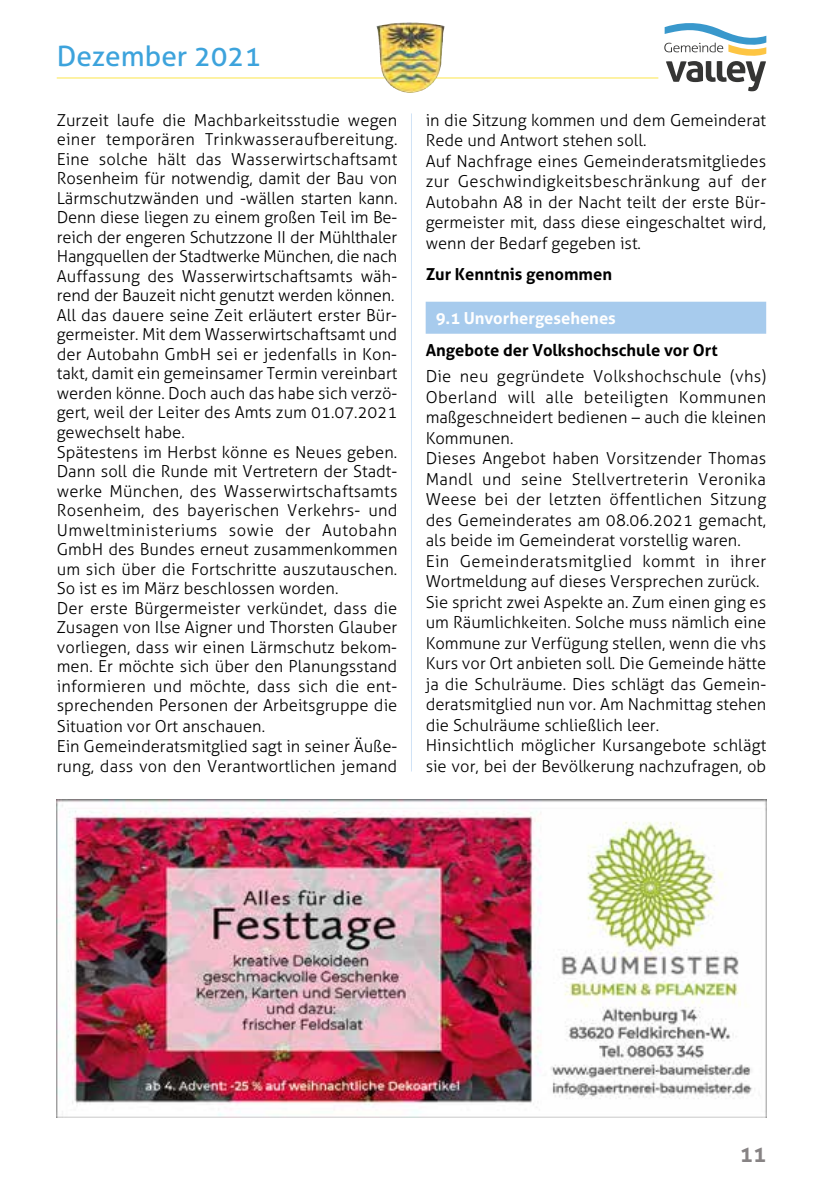
<style>
.page{position:relative;width:840px;height:1191px;background:#fff}
.page>*{position:absolute;margin:0;border:0;box-sizing:border-box;transform-origin:0 0}
.t1{font:28px "Aller";color:#3da3dc}
.t2{font:700 22px "Aller";color:#878384}
.t3{font:300 16.4px/19.6px "Aller";color:#000}
.t4{font:700 16.4px "Aller";color:#000}
.t5{font:700 16.4px "Aller";color:#fff}
</style>
<div class="page">
<hr style="left:57px;top:77px;width:601px;height:2px;background:#fdee86">
<svg style="left:664px;top:23px;width:101px;height:68px"></svg>
<img style="left:376px;top:22px;width:67px;height:71px">
<hr style="left:411px;top:113px;width:1px;height:658px;background:#d1e3f6">
<img style="left:57px;top:800px;width:708px;height:317px">
<div style="left:425px;top:302px;width:340px;height:32px;background:#a7cbed"></div>
<h1 class="t1" style="left:57px;top:39px;width:206px">Dezember 2021</h1>
<p class="t3" style="left:57px;top:110px;width:342px">Zurzeit laufe die Machbarkeitsstudie wegen einer temporären Trinkwasseraufbereitung.<br>Eine solche hält das Wasserwirtschaftsamt Rosenheim für notwendig, damit der Bau von Lärmschutzwänden und -wällen starten kann.<br>Denn diese liegen zu einem großen Teil im Be&shy;reich der engeren Schutzzone II der Mühlthaler Hangquellen der Stadtwerke München, die nach Auffassung des Wasserwirtschaftsamts wäh&shy;rend der Bauzeit nicht genutzt werden können.<br>All das dauere seine Zeit erläutert erster Bür&shy;germeister. Mit dem Wasserwirtschaftsamt und der Autobahn GmbH sei er jedenfalls in Kon&shy;takt, damit ein gemeinsamer Termin vereinbart werden könne. Doch auch das habe sich verzö&shy;gert, weil der Leiter des Amts zum 01.07.2021 gewechselt habe.<br>Spätestens im Herbst könne es Neues geben.<br>Dann soll die Runde mit Vertretern der Stadt&shy;werke München, des Wasserwirtschaftsamts Rosenheim, des bayerischen Verkehrs- und Umweltministeriums sowie der Autobahn GmbH des Bundes erneut zusammenkommen um sich über die Fortschritte auszutauschen.<br>So ist es im März beschlossen worden.<br>Der erste Bürgermeister verkündet, dass die Zusagen von Ilse Aigner und Thorsten Glauber vorliegen, dass wir einen Lärmschutz bekom&shy;men. Er möchte sich über den Planungsstand informieren und möchte, dass sich die ent&shy;sprechenden Personen der Arbeitsgruppe die Situation vor Ort anschauen.<br>Ein Gemeinderatsmitglied sagt in seiner Äuße&shy;rung, dass von den Verantwortlichen jemand</p>
<p class="t3" style="left:425px;top:110px;width:342px;line-height:20.4px">in die Sitzung kommen und dem Gemeinderat Rede und Antwort stehen soll.<br>Auf Nachfrage eines Gemeinderatsmitgliedes zur Geschwindigkeitsbeschränkung auf der Autobahn A8 in der Nacht teilt der erste Bür&shy;germeister mit, dass diese eingeschaltet wird, wenn der Bedarf gegeben ist.</p>
<p class="t4" style="left:425px;top:264px;width:188px">Zur Kenntnis genommen</p>
<p class="t5" style="left:435px;top:308px;width:182px">9.1 Unvorhergesehenes</p>
<p class="t4" style="left:425px;top:340px;width:293px">Angebote der Volkshochschule vor Ort</p>
<p class="t3" style="left:425px;top:366px;width:342px;line-height:20.4px">Die neu gegründete Volkshochschule (vhs)<br>Oberland will alle beteiligten Kommunen maßgeschneidert bedienen – auch die kleinen Kommunen.<br>Dieses Angebot haben Vorsitzender Thomas Mandl und seine Stellvertreterin Veronika Weese bei der letzten öffentlichen Sitzung des Gemeinderates am 08.06.2021 gemacht, als beide im Gemeinderat vorstellig waren.<br>Ein Gemeinderatsmitglied kommt in ihrer Wortmeldung auf dieses Versprechen zurück.<br>Sie spricht zwei Aspekte an. Zum einen ging es um Räumlichkeiten. Solche muss nämlich eine Kommune zur Verfügung stellen, wenn die vhs Kurs vor Ort anbieten soll. Die Gemeinde hätte ja die Schulräume. Dies schlägt das Gemein&shy;deratsmitglied nun vor. Am Nachmittag stehen die Schulräume schließlich leer.<br>Hinsichtlich möglicher Kursangebote schlägt sie vor, bei der Bevölkerung nachzufragen, ob</p>
<h2 class="t2" style="left:739px;top:1140px;width:28px">11</h2>
</div>
